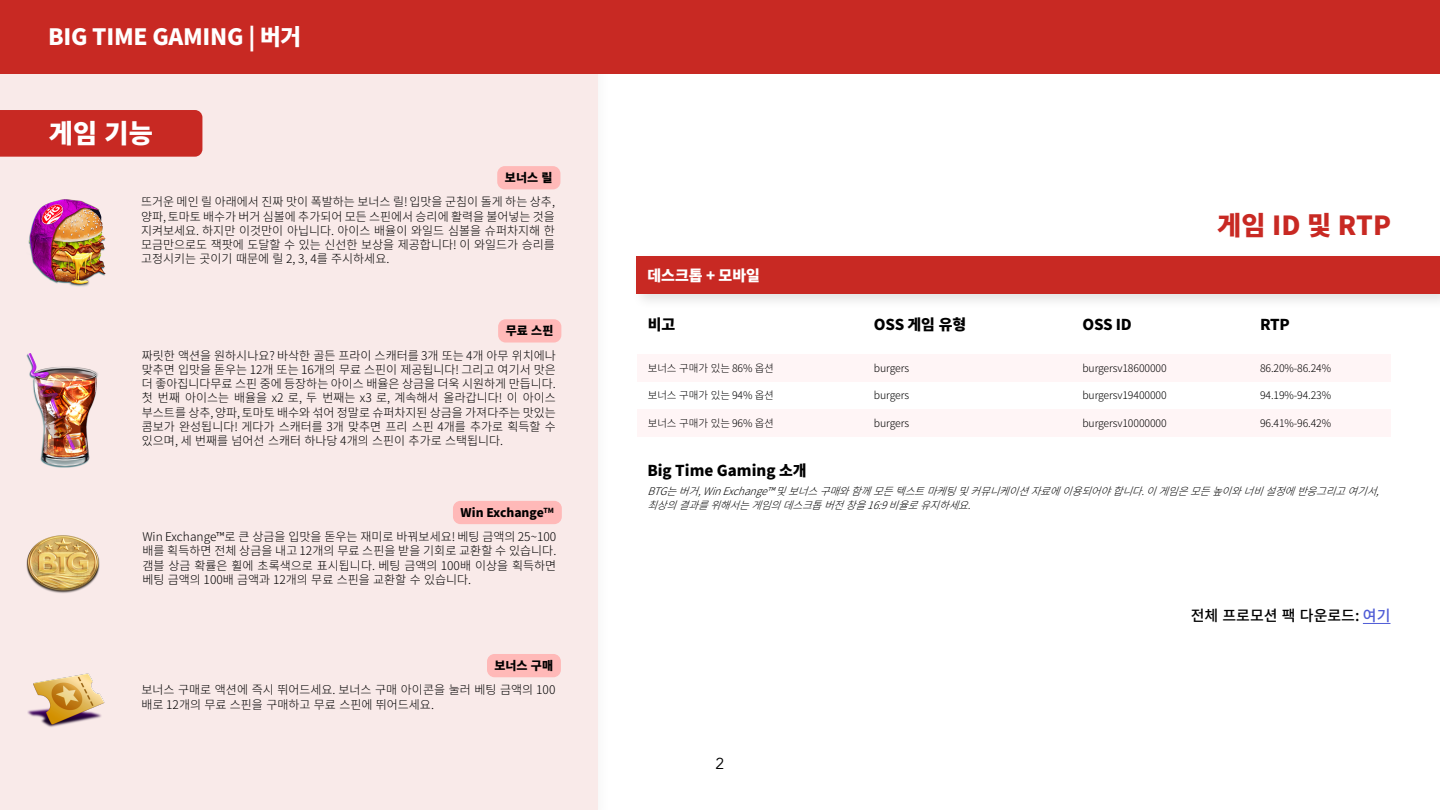
<style>
.page{position:relative;width:1440px;height:810px;background:#fff}
.page>*{position:absolute;margin:0;border:0;box-sizing:border-box;transform-origin:0 0}
.t1{font:900 26.25px "Noto Sans CJ Ktc";letter-spacing:.01em;color:#c82923}
.t2{font:900 26.25px "Noto Sans CJ Ktc";color:#fff}
.t3{font:900 22.5px "Noto Sans CJ Ktc";letter-spacing:-.01em;color:#fff}
.t4{font:15.75px "Avenir";color:#000}
.t5{font:900 15px "Noto Sans CJ Ktc";color:#000}
.t6{font:500 15px "Noto Sans CJ Ktc";color:#000}
.t7{font:900 15px "Noto Sans CJ Ktc";color:#fff}
.t8{font:300 12px/14.2px "Noto Sans CJ Ktc";color:#000;text-align:justify}
.t9{font:900 12px "Noto Sans CJ Ktc";color:#000}
.t10{font:300 10.5px "Noto Sans CJ Ktc";letter-spacing:-.01em;color:#000}
.t11{font:italic 300 10.5px/13.5px "Noto Sans CJ Ktc";color:#000}
.s1{color:#4f5cd6}
</style>
<div class="page">
<div style="left:0;top:0;width:598px;height:810px;background:#f9eae9"></div>
<div style="left:637px;top:354px;width:753px;height:28px;background:#fff5f6"></div>
<div style="left:637px;top:410px;width:753px;height:27px;background:#fff5f6"></div>
<img style="left:28px;top:199px;width:78px;height:88px">
<img style="left:27px;top:535px;width:72px;height:58px">
<img style="left:27px;top:673px;width:78px;height:54px">
<img style="left:26px;top:353px;width:72px;height:114px">
<div style="left:0;top:0;width:1440px;height:74px;background:#c82923"></div>
<div style="left:0;top:110px;width:202px;height:47px;background:#c82923"></div>
<div style="left:630px;top:251px;width:810px;height:59px;background:#000;opacity:.12"></div>
<div style="left:636px;top:256px;width:804px;height:38px;background:#c82923"></div>
<div style="left:497px;top:166px;width:63px;height:23px;background:#ffb9b8;border-radius:8px"></div>
<div style="left:498px;top:319px;width:63px;height:24px;background:#ffb9b8;border-radius:8px"></div>
<div style="left:453px;top:501px;width:109px;height:23px;background:#ffb9b8;border-radius:8px"></div>
<div style="left:487px;top:654px;width:74px;height:23px;background:#ffb9b8;border-radius:8px"></div>
<svg style="left:1363px;top:623px;width:27px;height:1px"></svg>
<h2 class="t3" style="left:48px;top:24px;width:255px">BIG TIME GAMING | 버거</h2>
<h1 class="t2" style="left:49px;top:119px;width:105px">게임 기능</h1>
<p class="t9" style="left:505px;top:171px;width:49px">보너스 릴</p>
<p class="t8" style="left:141px;top:195px;width:415px">뜨거운 메인 릴 아래에서 진짜 맛이 폭발하는 보너스 릴! 입맛을 군침이 돌게 하는 상추, 양파, 토마토 배수가 버거 심볼에 추가되어 모든 스핀에서 승리에 활력을 불어넣는 것을 지켜보세요. 하지만 이것만이 아닙니다. 아이스 배율이 와일드 심볼을 슈퍼차지해 한 모금만으로도 잭팟에 도달할 수 있는 신선한 보상을 제공합니다! 이 와일드가 승리를 고정시키는 곳이기 때문에 릴 2, 3, 4를 주시하세요.</p>
<p class="t9" style="left:506px;top:324px;width:49px">무료 스핀</p>
<p class="t8" style="left:142px;top:348px;width:416px">짜릿한 액션을 원하시나요? 바삭한 골든 프라이 스캐터를 3개 또는 4개 아무 위치에나 맞추면 입맛을 돋우는 12개 또는 16개의 무료 스핀이 제공됩니다! 그리고 여기서 맛은 더 좋아집니다무료 스핀 중에 등장하는 아이스 배율은 상금을 더욱 시원하게 만듭니다. 첫 번째 아이스는 배율을 x2 로, 두 번째는 x3 로, 계속해서 올라갑니다! 이 아이스 부스트를 상추, 양파, 토마토 배수와 섞어 정말로 슈퍼차지된 상금을 가져다주는 맛있는 콤보가 완성됩니다! 게다가 스캐터를 3개 맞추면 프리 스핀 4개를 추가로 획득할 수 있으며, 세 번째를 넘어선 스캐터 하나당 4개의 스핀이 추가로 스택됩니다.</p>
<p class="t9" style="left:461px;top:506px;width:95px">Win Exchange<sup>TM</sup></p>
<p class="t8" style="left:142px;top:530px;width:416px">Win Exchange™로 큰 상금을 입맛을 돋우는 재미로 바꿔보세요! 베팅 금액의 25~100 배를 획득하면 전체 상금을 내고 12개의 무료 스핀을 받을 기회로 교환할 수 있습니다. 갬블 상금 확률은 휠에 초록색으로 표시됩니다. 베팅 금액의 100배 이상을 획득하면 베팅 금액의 100배 금액과 12개의 무료 스핀을 교환할 수 있습니다.</p>
<p class="t9" style="left:494px;top:659px;width:60px">보너스 구매</p>
<p class="t8" style="left:141px;top:683px;width:416px">보너스 구매로 액션에 즉시 뛰어드세요. 보너스 구매 아이콘을 눌러 베팅 금액의 100 배로 12개의 무료 스핀을 구매하고 무료 스핀에 뛰어드세요.</p>
<p class="t7" style="left:647px;top:267px;width:114px">데스크톱 + 모바일</p>
<p class="t5" style="left:648px;top:316px;width:29px">비고</p>
<p class="t10" style="left:648px;top:362px;width:128px">보너스 구매가 있는 86% 옵션</p>
<p class="t10" style="left:648px;top:390px;width:128px">보너스 구매가 있는 94% 옵션</p>
<p class="t10" style="left:648px;top:417px;width:128px">보너스 구매가 있는 96% 옵션</p>
<p class="t5" style="left:874px;top:316px;width:94px">OSS 게임 유형</p>
<p class="t10" style="left:874px;top:362px;width:37px">burgers</p>
<p class="t10" style="left:874px;top:390px;width:37px">burgers</p>
<p class="t10" style="left:874px;top:417px;width:37px">burgers</p>
<h1 class="t1" style="left:1217px;top:210px;width:176px">게임 ID 및 RTP</h1>
<p class="t5" style="left:1082px;top:316px;width:51px">OSS ID</p>
<p class="t10" style="left:1082px;top:362px;width:86px">burgersv18600000</p>
<p class="t5" style="left:1260px;top:316px;width:31px">RTP</p>
<p class="t10" style="left:1260px;top:362px;width:73px">86.20%-86.24%</p>
<p class="t10" style="left:1082px;top:390px;width:86px">burgersv19400000</p>
<p class="t10" style="left:1260px;top:390px;width:73px">94.19%-94.23%</p>
<p class="t10" style="left:1082px;top:417px;width:86px">burgersv10000000</p>
<p class="t10" style="left:1260px;top:417px;width:73px">96.41%-96.42%</p>
<p class="t5" style="left:647px;top:462px;width:161px">Big Time Gaming 소개</p>
<p class="t11" style="left:647px;top:485px;width:743px">BTG는버거,WinExchange™및보너스구매와함께모든텍스트마케팅및커뮤니케이션자료에이용되어야합니다.이게임은모든높이와너비설정에반응그리고여기서, 최상의결과를위해서는게임의데스크톱버전창을16:9비율로유지하세요.</p>
<h3 class="t4" style="left:716px;top:754px;width:10px">2</h3>
<p class="t6" style="left:1191px;top:607px;width:201px">전체 프로모션 팩 다운로드: <span class="s1">여기</span></p>
</div>
